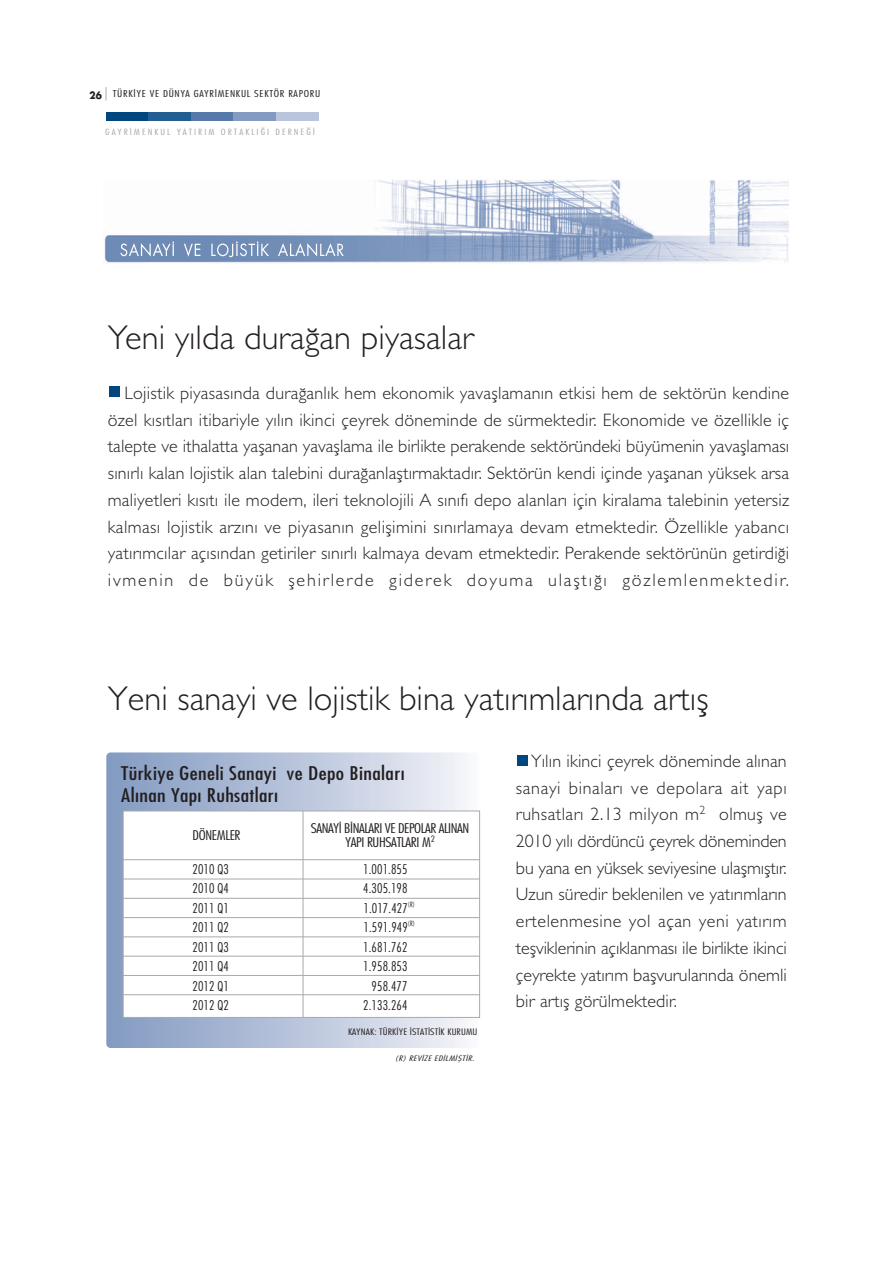
<style>
.page{position:relative;width:893px;height:1263px;background:#fff}
.page>*{position:absolute;margin:0;border:0;box-sizing:border-box;transform-origin:0 0}
.t1{font:34.5px "Gill Sans Light Tr";color:#231f20}
.t2{font:18.45px/21.5px "Futura Cond Nr Tr";letter-spacing:.02em;color:#231f20;scale:1.2 1}
.t3{font:18px/26.7px "Gill Sans Light Tr";letter-spacing:.055em;color:#231f20;text-align:justify}
.t4{font:13.05px "Futura Cond Light Tr";letter-spacing:.01em;color:#231f20}
.t5{font:13.05px/13px "Futura Cond Light Tr";letter-spacing:-.025em;color:#231f20;text-align:center;scale:1.2 1}
.t6{font:13.05px "Futura Cond Light Tr";letter-spacing:-.02em;color:#231f20;scale:1.2 1}
.t7{font:10.05px "Futura Bold Tr";color:#231f20;scale:.9 1}
.t8{font:9.3px "Futura Cond Light Tr";letter-spacing:.055em;color:#231f20;scale:1.3 1}
.t9{font:8.7px "Futura Cond Light Tr";letter-spacing:.01em;color:#231f20;scale:1.3 1}
.t10{font:8.4px "Futura Cond Light Tr";letter-spacing:.185em;color:#a7a9ac;scale:1.3 1}
.t11{font:italic 7.35px "Futura Cond Light Tr";color:#231f20;scale:1.43 1}
.t12{font:7.05px "Futura Cond Light Tr";color:#231f20}
</style>
<div class="page">
<img style="left:104px;top:179px;width:684px;height:85px">
<svg style="left:120px;top:242px;width:54px;height:15px"></svg>
<svg style="left:184px;top:244px;width:16px;height:13px"></svg>
<svg style="left:211px;top:242px;width:58px;height:15px"></svg>
<svg style="left:278px;top:243px;width:66px;height:14px"></svg>
<div style="left:109px;top:386px;width:11px;height:11px;background:#00467f"></div>
<div style="left:106px;top:752px;width:374px;height:296px;background:linear-gradient(to right,#8098bf,#f4f4f9);border-radius:4px"></div>
<hr style="left:479px;top:752px;width:1px;height:296px;background:#fff">
<div style="left:123px;top:811px;width:357px;height:207px;background:#fff;border:1px solid #a7a9ac"></div>
<hr style="left:123px;top:859px;width:357px;height:1px;background:#a7a9ac">
<hr style="left:123px;top:879px;width:357px;height:1px;background:#a7a9ac">
<hr style="left:123px;top:898px;width:357px;height:1px;background:#a7a9ac">
<hr style="left:123px;top:917px;width:357px;height:1px;background:#a7a9ac">
<hr style="left:123px;top:937px;width:357px;height:1px;background:#a7a9ac">
<hr style="left:123px;top:956px;width:357px;height:1px;background:#a7a9ac">
<hr style="left:123px;top:975px;width:357px;height:1px;background:#a7a9ac">
<hr style="left:123px;top:994px;width:357px;height:1px;background:#a7a9ac">
<hr style="left:303px;top:811px;width:1px;height:206px;background:#a7a9ac">
<div style="left:517px;top:755px;width:11px;height:11px;background:#00467f"></div>
<div style="left:106px;top:112px;width:213px;height:9px;background:#b9c5dc"></div>
<div style="left:106px;top:112px;width:42px;height:9px;background:#00467f"></div>
<div style="left:148px;top:112px;width:43px;height:9px;background:#225e92"></div>
<div style="left:191px;top:112px;width:42px;height:9px;background:#5579a8"></div>
<div style="left:233px;top:112px;width:43px;height:9px;background:#839bc1"></div>
<svg style="left:106px;top:87px;width:1px;height:13px"></svg>
<p class="t7" style="left:90px;top:90px;width:15px">26</p>
<p class="t8" style="left:113px;top:90px;width:161px">TÜRK‹YE VE DÜNYA GAYR‹MENKUL SEKTÖR RAPORU</p>
<p class="t10" style="left:105px;top:128px;width:163px">GAYR‹MENKUL YATIRIM ORTAKLI⁄I DERNE⁄‹</p>
<h1 class="t1" style="left:108px;top:324px;width:367px">Yeni y›lda dura€an piyasalar</h1>
<p class="t3" style="left:108px;top:382px;width:683px;text-indent:17px">Lojistik piyasasında dura€anlık hem ekonomik yavafllamanın etkisi hem de sektörün kendine özel kısıtları itibariyle yılın ikinci çeyrek döneminde de sürmektedir. Ekonomide ve özellikle iç talepte ve ithalatta yaflanan yavafllama ile birlikte perakende sektöründeki büyümenin yavafllaması sınırlı kalan lojistik alan talebini dura€anlafltırmaktadır. Sektörün kendi içinde yaflanan yüksek arsa maliyetleri kısıtı ile modern, ileri teknolojili A sınıfı depo alanları için kiralama talebinin yetersiz kalması lojistik arzını ve piyasanın geliflimini sınırlamaya devam etmektedir. Özellikle yabancı yatırımcılar açısından getiriler sınırlı kalmaya devam etmektedir. Perakende sektörünün getirdi€i ivmenin de büyük flehirlerde giderek doyuma ulafltı€ı gözlemlenmektedir.</p>
<h1 class="t1" style="left:108px;top:685px;width:602px">Yeni sanayi ve lojistik bina yat›r›mlar›nda art›fl</h1>
<p class="t2" style="left:121px;top:764px;width:238px">Türkiye Geneli Sanayi ve Depo Binalar›<br>Al›nan Yap› Ruhsatlar›</p>
<p class="t6" style="left:193px;top:829px;width:42px">DÖNEMLER</p>
<p class="t5" style="left:311px;top:823px;width:134px">SANAY‹ B‹NALARI VE DEPOLAR ALINAN<br>YAPI RUHSATLARI M<sup>2</sup></p>
<p class="t4" style="left:192px;top:863px;width:38px">2010 Q3</p>
<p class="t4" style="left:363px;top:863px;width:46px">1.001.855</p>
<p class="t4" style="left:192px;top:882px;width:38px">2010 Q4</p>
<p class="t4" style="left:363px;top:882px;width:46px">4.305.198</p>
<p class="t4" style="left:192px;top:902px;width:38px">2011 Q1</p>
<p class="t4" style="left:363px;top:902px;width:46px">1.017.427</p>
<p class="t12" style="left:408px;top:901px;width:9px">(R)</p>
<p class="t4" style="left:192px;top:921px;width:38px">2011 Q2</p>
<p class="t4" style="left:363px;top:921px;width:46px">1.591.949</p>
<p class="t12" style="left:408px;top:920px;width:9px">(R)</p>
<p class="t4" style="left:192px;top:941px;width:38px">2011 Q3</p>
<p class="t4" style="left:363px;top:941px;width:46px">1.681.762</p>
<p class="t4" style="left:192px;top:961px;width:38px">2011 Q4</p>
<p class="t4" style="left:363px;top:961px;width:46px">1.958.853</p>
<p class="t4" style="left:192px;top:980px;width:38px">2012 Q1</p>
<p class="t4" style="left:372px;top:980px;width:37px">958.477</p>
<p class="t4" style="left:192px;top:1000px;width:38px">2012 Q2</p>
<p class="t4" style="left:363px;top:1000px;width:46px">2.133.264</p>
<p class="t9" style="left:348px;top:1028px;width:101px">KAYNAK: TÜRK‹YE ‹STAT‹ST‹K KURUMU</p>
<p class="t11" style="left:395px;top:1055px;width:58px">(R) REV‹ZE ED‹LM‹fiT‹R.</p>
<p class="t3" style="left:516px;top:750px;width:272px;text-indent:15px">Yılın ikinci çeyrek döneminde alınan sanayi binaları ve depolara ait yapı ruhsatları 2.13 milyon m<sup>2</sup> olmufl ve 2010 yılı dördüncü çeyrek döneminden bu yana en yüksek seviyesine ulaflmıfltır.<br>Uzun süredir beklenilen ve yatırımların ertelenmesine yol açan yeni yatırım teflviklerinin açıklanması ile birlikte ikinci çeyrekte yatırım baflvurularında önemli bir artıfl görülmektedir.</p>
</div>
